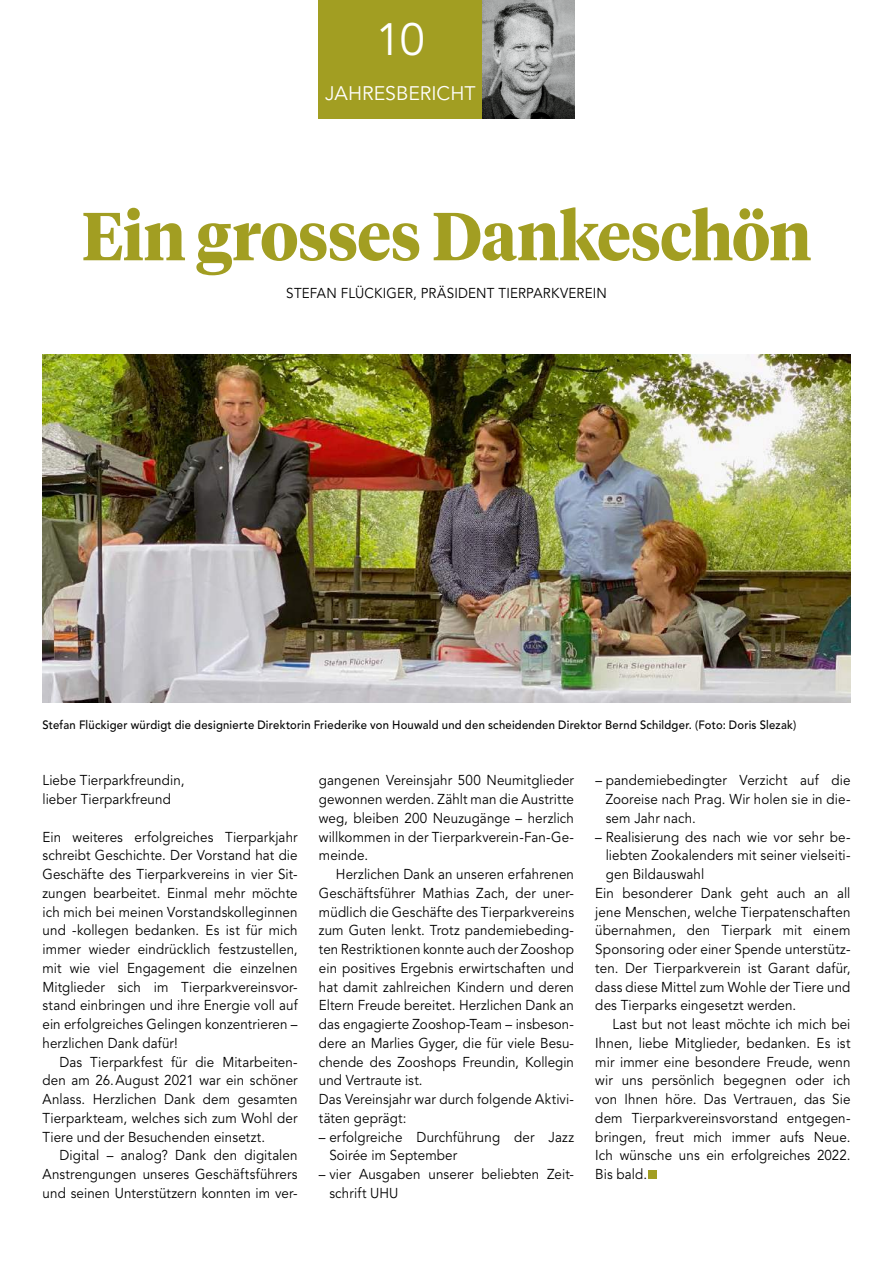
<style>
.page{position:relative;width:893px;height:1263px;background:#fff}
.page>*{position:absolute;margin:0;border:0;box-sizing:border-box;transform-origin:0 0}
.t1{font:700 67.5px "Tiempos Headline";letter-spacing:-.01em;color:#a29e22;scale:.94 1}
.t2{font:45px "Avenir LT Std";color:#fff}
.t3{font:19.5px "Avenir LT Std";color:#fff}
.t4{font:14.25px/18.8px "Avenir LT Std";letter-spacing:.01em;color:#000;text-align:justify;scale:.94 1}
.t5{font:500 12px "Avenir LT Std";letter-spacing:.02em;color:#000;scale:.94 1}
</style>
<div class="page">
<div style="left:649px;top:1170px;width:8px;height:9px;background:#a29e22"></div>
<img style="left:482px;top:0;width:92px;height:118px">
<div style="left:319px;top:0;width:163px;height:118px;background:#a29e22"></div>
<img style="left:43px;top:354px;width:807px;height:348px">
<h2 class="t2" style="left:376px;top:14px;width:51px">10</h2>
<h3 class="t3" style="left:325px;top:82px;width:152px">JAHRESBERICHT</h3>
<h1 class="t1" style="left:82px;top:190px;width:777px">Ein grosses Dankeschön</h1>
<p class="t4" style="left:286px;top:284px;width:343px">STEFAN FLÜCKIGER, PRÄSIDENT TIERPARKVEREIN</p>
<p class="t5" style="left:43px;top:718px;width:803px">Stefan Flückiger würdigt die designierte Direktorin Friederike von Houwald und den scheidenden Direktor Bernd Schildger. (Foto: Doris Slezak)</p>
<p class="t4" style="left:43px;top:771px;width:152px">Liebe Tierparkfreundin, lieber Tierparkfreund</p>
<p class="t4" style="left:43px;top:828px;width:273px">Ein weiteres erfolgreiches Tierparkjahr schreibt Geschichte. Der Vorstand hat die Geschäfte des Tierparkvereins in vier Sit&shy;zungen bearbeitet. Einmal mehr möchte ich mich bei meinen Vorstandskolleginnen und -kollegen bedanken. Es ist für mich immer wieder eindrücklich festzustellen, mit wie viel Engagement die einzelnen Mitglieder sich im Tierparkvereinsvor&shy;stand einbringen und ihre Energie voll auf ein erfolgreiches Gelingen konzentrieren – herzlichen Dank dafür!</p>
<p class="t4" style="left:43px;top:1053px;width:273px;text-indent:17px">Das Tierparkfest für die Mitarbeiten&shy;den am 26.August 2021 war ein schöner Anlass. Herzlichen Dank dem gesamten Tierparkteam, welches sich zum Wohl der Tiere und der Besuchenden einsetzt.</p>
<p class="t4" style="left:43px;top:1146px;width:273px;text-indent:17px">Digital – analog? Dank den digitalen Anstrengungen unseres Geschäftsführers und seinen Unterstützern konnten im ver-</p>
<p class="t4" style="left:319px;top:771px;width:273px">gangenen Vereinsjahr 500 Neumitglieder gewonnen werden. Zählt man die Austritte weg, bleiben 200 Neuzugänge – herzlich willkommen in der Tierparkverein-Fan-Ge&shy;meinde.</p>
<p class="t4" style="left:319px;top:865px;width:273px;text-align:left;text-indent:17px">Herzlichen Dank an unseren erfahrenen Geschäftsführer Mathias Zach, der uner&shy;müdlich die Geschäfte des Tierparkvereins zum Guten lenkt. Trotz pandemiebeding&shy;ten Restriktionen konnte auch der Zooshop ein positives Ergebnis erwirtschaften und hat damit zahlreichen Kindern und deren Eltern Freude bereitet. Herzlichen Dank an das engagierte Zooshop-Team – insbeson&shy;dere an Marlies Gyger, die für viele Besu&shy;chende des Zooshops Freundin, Kollegin und Vertraute ist.<br>Das Vereinsjahr war durch folgende Aktivi&shy;täten geprägt:</p>
<p class="t4" style="left:329px;top:1128px;width:262px;text-indent:-10px">– erfolgreiche Durchführung der Jazz<br>Soirée im September</p>
<p class="t4" style="left:329px;top:1165px;width:262px;text-indent:-10px">– vier Ausgaben unserer beliebten Zeit&shy;schrift UHU</p>
<p class="t4" style="left:606px;top:771px;width:262px;text-indent:-10px">– pandemiebedingter Verzicht auf die Zooreise nach Prag. Wir holen sie in die&shy;sem Jahr nach.</p>
<p class="t4" style="left:595px;top:828px;width:273px">– Realisierung des nach wie vor sehr be-</p>
<p class="t4" style="left:606px;top:846px;width:262px">liebten Zookalenders mit seiner vielseiti-</p>
<p class="t4" style="left:606px;top:865px;width:106px">gen Bildauswahl</p>
<p class="t4" style="left:595px;top:884px;width:273px">Ein besonderer Dank geht auch an all</p>
<p class="t4" style="left:595px;top:903px;width:273px">jene Menschen, welche Tierpatenschaften</p>
<p class="t4" style="left:595px;top:921px;width:273px">übernahmen, den Tierpark mit einem</p>
<p class="t4" style="left:595px;top:940px;width:273px">Sponsoring oder einer Spende unterstütz-</p>
<p class="t4" style="left:595px;top:959px;width:273px">ten. Der Tierparkverein ist Garant dafür,</p>
<p class="t4" style="left:595px;top:978px;width:273px">dass diese Mittel zum Wohle der Tiere und</p>
<p class="t4" style="left:595px;top:996px;width:215px">des Tierparks eingesetzt werden.</p>
<p class="t4" style="left:612px;top:1015px;width:255px">Last but not least möchte ich mich bei</p>
<p class="t4" style="left:595px;top:1034px;width:273px">Ihnen, liebe Mitglieder, bedanken. Es ist</p>
<p class="t4" style="left:595px;top:1053px;width:273px">mir immer eine besondere Freude, wenn</p>
<p class="t4" style="left:595px;top:1071px;width:273px">wir uns persönlich begegnen oder ich</p>
<p class="t4" style="left:595px;top:1090px;width:273px">von Ihnen höre. Das Vertrauen, das Sie</p>
<p class="t4" style="left:595px;top:1109px;width:273px">dem Tierparkvereinsvorstand entgegen-</p>
<p class="t4" style="left:595px;top:1128px;width:273px">bringen, freut mich immer aufs Neue.</p>
<p class="t4" style="left:595px;top:1146px;width:273px">Ich wünsche uns ein erfolgreiches 2022.</p>
<p class="t4" style="left:595px;top:1165px;width:57px">Bis bald.</p>
</div>
